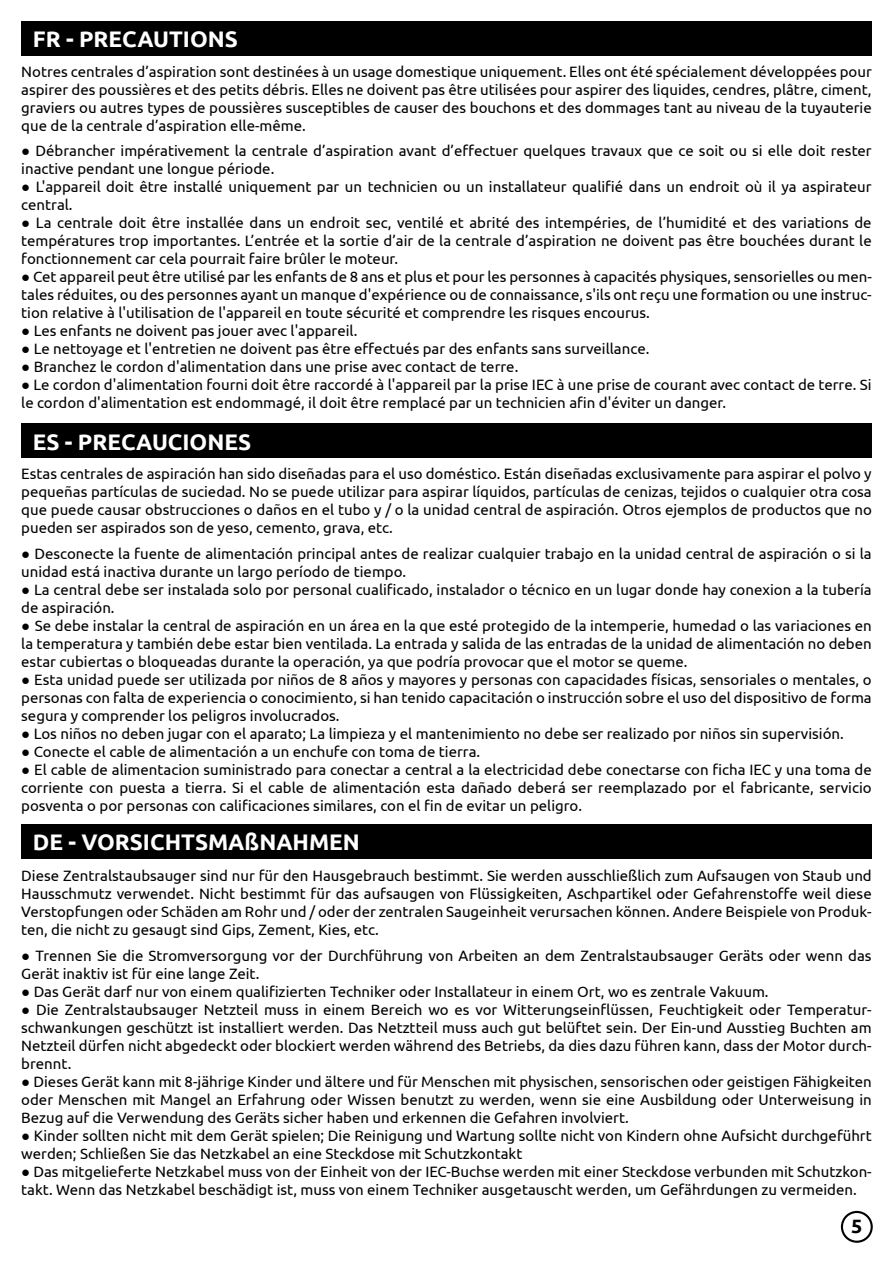
<style>
.page{position:relative;width:893px;height:1263px;background:#fff}
.page>*{position:absolute;margin:0;border:0;box-sizing:border-box;transform-origin:0 0}
.t1{font:700 22.5px "Ubuntu";color:#fff}
.t2{font:700 19.35px "Ubuntu";color:#000001}
.t3{font:15px/18px "Ubuntu";color:#000001;text-align:justify}
.s1{font-family:"Arial"}
</style>
<div class="page">
<div style="left:841px;top:1211px;width:32px;height:32px;border:2px solid #000001;border-radius:50%"></div>
<div style="left:21px;top:21px;width:851px;height:34px;background:#000001"></div>
<div style="left:21px;top:424px;width:851px;height:34px;background:#000001"></div>
<div style="left:21px;top:824px;width:851px;height:34px;background:#000001"></div>
<h1 class="t1" style="left:33px;top:26px;width:207px">FR - PRECAUTIONS</h1>
<p class="t3" style="left:21px;top:62px;width:852px">Notres centrales d’aspiration sont destinées à un usage domestique uniquement. Elles ont été spécialement développées pour aspirer des poussières et des petits débris. Elles ne doivent pas être utilisées pour aspirer des liquides, cendres, plâtre, ciment, graviers ou autres types de poussières susceptibles de causer des bouchons et des dommages tant au niveau de la tuyauterie que de la centrale d’aspiration elle-même.</p>
<p class="t3" style="left:21px;top:142px;width:852px"><span class="s1">●</span> Débrancher impérativement la centrale d’aspiration avant d’effectuer quelques travaux que ce soit ou si elle doit rester inactive pendant une longue période.</p>
<p class="t3" style="left:21px;top:178px;width:852px"><span class="s1">●</span> L'appareil doit être installé uniquement par un technicien ou un installateur qualifié dans un endroit où il ya aspirateur central.</p>
<p class="t3" style="left:21px;top:214px;width:852px"><span class="s1">●</span> La centrale doit être installée dans un endroit sec, ventilé et abrité des intempéries, de l’humidité et des variations de températures trop importantes. L’entrée et la sortie d’air de la centrale d’aspiration ne doivent pas être bouchées durant le fonctionnement car cela pourrait faire brûler le moteur.</p>
<p class="t3" style="left:21px;top:268px;width:852px"><span class="s1">●</span> Cet appareil peut être utilisé par les enfants de 8 ans et plus et pour les personnes à capacités physiques, sensorielles ou men&shy;tales réduites, ou des personnes ayant un manque d'expérience ou de connaissance, s'ils ont reçu une formation ou une instruc&shy;tion relative à l'utilisation de l'appareil en toute sécurité et comprendre les risques encourus.</p>
<p class="t3" style="left:21px;top:322px;width:338px"><span class="s1">●</span> Les enfants ne doivent pas jouer avec l'appareil.</p>
<p class="t3" style="left:21px;top:340px;width:630px"><span class="s1">●</span> Le nettoyage et l'entretien ne doivent pas être effectués par des enfants sans surveillance.</p>
<p class="t3" style="left:21px;top:358px;width:499px"><span class="s1">●</span> Branchez le cordon d'alimentation dans une prise avec contact de terre.</p>
<p class="t3" style="left:21px;top:376px;width:852px"><span class="s1">●</span> Le cordon d'alimentation fourni doit être raccordé à l'appareil par la prise IEC à une prise de courant avec contact de terre. Si le cordon d'alimentation est endommagé, il doit être remplacé par un technicien afin d'éviter un danger.</p>
<h1 class="t1" style="left:33px;top:428px;width:220px">ES - PRECAUCIONES</h1>
<p class="t3" style="left:21px;top:465px;width:852px">Estas centrales de aspiración han sido diseñadas para el uso doméstico. Están diseñadas exclusivamente para aspirar el polvo y pequeñas partículas de suciedad. No se puede utilizar para aspirar líquidos, partículas de cenizas, tejidos o cualquier otra cosa que puede causar obstrucciones o daños en el tubo y / o la unidad central de aspiración. Otros ejemplos de productos que no pueden ser aspirados son de yeso, cemento, grava, etc.</p>
<p class="t3" style="left:21px;top:544px;width:852px"><span class="s1">●</span> Desconecte la fuente de alimentación principal antes de realizar cualquier trabajo en la unidad central de aspiración o si la unidad está inactiva durante un largo período de tiempo.</p>
<p class="t3" style="left:21px;top:580px;width:852px"><span class="s1">●</span> La central debe ser instalada solo por personal cualificado, instalador o técnico en un lugar donde hay conexion a la tubería de aspiración.</p>
<p class="t3" style="left:21px;top:616px;width:852px"><span class="s1">●</span> Se debe instalar la central de aspiración en un área en la que esté protegido de la intemperie, humedad o las variaciones en la temperatura y también debe estar bien ventilada. La entrada y salida de las entradas de la unidad de alimentación no deben estar cubiertas o bloqueadas durante la operación, ya que podría provocar que el motor se queme.</p>
<p class="t3" style="left:21px;top:670px;width:852px"><span class="s1">●</span> Esta unidad puede ser utilizada por niños de 8 años y mayores y personas con capacidades físicas, sensoriales o mentales, o personas con falta de experiencia o conocimiento, si han tenido capacitación o instrucción sobre el uso del dispositivo de forma segura y comprender los peligros involucrados.</p>
<p class="t3" style="left:21px;top:724px;width:824px"><span class="s1">●</span> Los niños no deben jugar con el aparato; La limpieza y el mantenimiento no debe ser realizado por niños sin supervisión.</p>
<p class="t3" style="left:21px;top:742px;width:460px"><span class="s1">●</span> Conecte el cable de alimentación a un enchufe con toma de tierra.</p>
<p class="t3" style="left:21px;top:760px;width:852px"><span class="s1">●</span> El cable de alimentacion suministrado para conectar a central a la electricidad debe conectarse con ficha IEC y una toma de corriente con puesta a tierra. Si el cable de alimentación esta dañado deberá ser reemplazado por el fabricante, servicio posventa o por personas con calificaciones similares, con el fin de evitar un peligro.</p>
<h1 class="t1" style="left:33px;top:829px;width:329px">DE - VORSICHTSMAßNAHMEN</h1>
<p class="t3" style="left:21px;top:866px;width:852px">Diese Zentralstaubsauger sind nur für den Hausgebrauch bestimmt. Sie werden ausschließlich zum Aufsaugen von Staub und Hausschmutz verwendet. Nicht bestimmt für das aufsaugen von Flüssigkeiten, Aschpartikel oder Gefahrenstoffe weil diese Verstopfungen oder Schäden am Rohr und / oder der zentralen Saugeinheit verursachen können. Andere Beispiele von Produk&shy;ten, die nicht zu gesaugt sind Gips, Zement, Kies, etc.</p>
<p class="t3" style="left:21px;top:946px;width:852px"><span class="s1">●</span> Trennen Sie die Stromversorgung vor der Durchführung von Arbeiten an dem Zentralstaubsauger Geräts oder wenn das<br>Gerät inaktiv ist für eine lange Zeit.</p>
<p class="t3" style="left:21px;top:982px;width:749px"><span class="s1">●</span> Das Gerät darf nur von einem qualifizierten Techniker oder Installateur in einem Ort, wo es zentrale Vakuum.</p>
<p class="t3" style="left:21px;top:1000px;width:852px"><span class="s1">●</span> Die Zentralstaubsauger Netzteil muss in einem Bereich wo es vor Witterungseinflüssen, Feuchtigkeit oder Temperatur&shy;schwankungen geschützt ist installiert werden. Das Netztteil muss auch gut belüftet sein. Der Ein-und Ausstieg Buchten am Netzteil dürfen nicht abgedeckt oder blockiert werden während des Betriebs, da dies dazu führen kann, dass der Motor durch&shy;brennt.</p>
<p class="t3" style="left:21px;top:1072px;width:852px"><span class="s1">●</span> Dieses Gerät kann mit 8-jährige Kinder und ältere und für Menschen mit physischen, sensorischen oder geistigen Fähigkeiten oder Menschen mit Mangel an Erfahrung oder Wissen benutzt zu werden, wenn sie eine Ausbildung oder Unterweisung in Bezug auf die Verwendung des Geräts sicher haben und erkennen die Gefahren involviert.</p>
<p class="t3" style="left:21px;top:1126px;width:852px"><span class="s1">●</span> Kinder sollten nicht mit dem Gerät spielen; Die Reinigung und Wartung sollte nicht von Kindern ohne Aufsicht durchgeführt werden; Schließen Sie das Netzkabel an eine Steckdose mit Schutzkontakt</p>
<p class="t3" style="left:21px;top:1162px;width:852px"><span class="s1">●</span> Das mitgelieferte Netzkabel muss von der Einheit von der IEC-Buchse werden mit einer Steckdose verbunden mit Schutzkon&shy;takt. Wenn das Netzkabel beschädigt ist, muss von einem Techniker ausgetauscht werden, um Gefährdungen zu vermeiden.</p>
<p class="t2" style="left:851px;top:1214px;width:13px">5</p>
</div>
